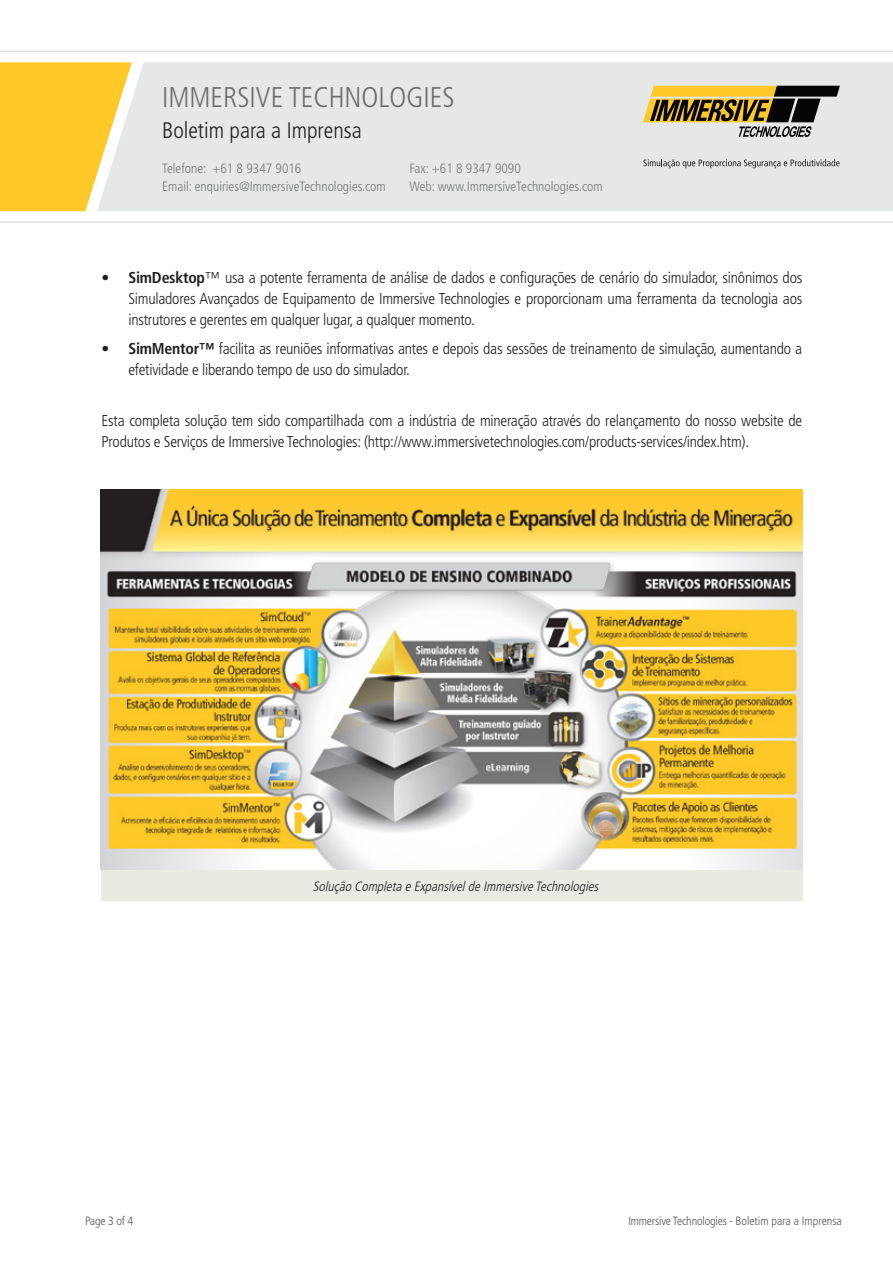
<style>
.page{position:relative;width:893px;height:1263px;background:#fff}
.page>*{position:absolute;margin:0;border:0;box-sizing:border-box;transform-origin:0 0}
.t1{font:300 condensed 28.5px "Frutiger LT Std";color:#6c6d70}
.t2{font:300 condensed 22.5px "Frutiger LT Std";color:#231f20}
.t3{font:300 condensed 15.75px/21px "Frutiger LT Std";letter-spacing:-.015em;color:#231f20}
.t4{font:300 condensed 13.5px "Frutiger LT Std";color:#76787b}
.t5{font:italic 300 condensed 13.5px "Frutiger LT Std";color:#231f20}
.t6{font:300 condensed 12px "Frutiger LT Std";letter-spacing:-.015em;color:#57585a}
.s1{font-weight:700}
</style>
<div class="page">
<div style="left:0;top:62px;width:97px;height:149px;background:#fec829"></div>
<div style="left:97px;top:62px;width:796px;height:149px;background:#e5e8e7"></div>
<hr style="left:0;top:51px;width:893px;height:1px;background:#dcdddf">
<hr style="left:0;top:221px;width:893px;height:2px;background:#dcdddf">
<svg style="left:643px;top:86px;width:197px;height:51px;background:#9b8d61"></svg>
<svg style="left:643px;top:159px;width:196px;height:9px;background:#b9baba"></svg>
<div style="left:101px;top:868px;width:701px;height:33px;background:#e9eae1"></div>
<img style="left:101px;top:490px;width:701px;height:380px">
<h1 class="t1" style="left:162px;top:81px;width:294px">IMMERSIVE TECHNOLOGIES</h1>
<h2 class="t2" style="left:162px;top:118px;width:201px">Boletim para a Imprensa</h2>
<p class="t4" style="left:162px;top:161px;width:141px">Telefone: +61 8 9347 9016</p>
<p class="t4" style="left:410px;top:161px;width:113px">Fax: +61 8 9347 9090</p>
<p class="t4" style="left:162px;top:179px;width:225px">Email: enquiries@ImmersiveTechnologies.com</p>
<p class="t4" style="left:410px;top:179px;width:194px">Web: www.ImmersiveTechnologies.com</p>
<h2 class="t2" style="left:162px;top:118px;width:121px">Media Rele se</h2>
<p class="t4" style="left:162px;top:161px;width:131px">Phone: +61 8 9347 9016</p>
<p class="t3" style="left:128px;top:267px;width:675px;text-align:justify;text-indent:-27px"><span class="s1">• SimDesktop</span>™ usa a potente ferramenta de análise de dados e configurações de cenário do simulador, sinônimos dos Simuladores Avançados de Equipamento de Immersive Technologies e proporcionam uma ferramenta da tecnologia aos instrutores e gerentes em qualquer lugar, a qualquer momento.</p>
<p class="t3" style="left:128px;top:338px;width:675px;text-indent:-27px"><span class="s1">• SimMentor™</span> facilita as reuniões informativas antes e depois das sessões de treinamento de simulação, aumentando a efetividade e liberando tempo de uso do simulador.</p>
<p class="t3" style="left:101px;top:410px;width:702px">Esta completa solução tem sido compartilhada com a indústria de mineração através do relançamento do nosso website de<br>Produtos e Serviços de Immersive Technologies: (http://www.immersivetechnologies.com/products-services/index.htm).</p>
<p class="t5" style="left:313px;top:878px;width:290px">Solução CompletaeExpansíveldeImmersiveTechnologies</p>
<p class="t6" style="left:85px;top:1214px;width:50px">Page 3 of 4</p>
<p class="t6" style="left:628px;top:1214px;width:215px">Immersive Technologies - Boletim para a Imprensa</p>
</div>
